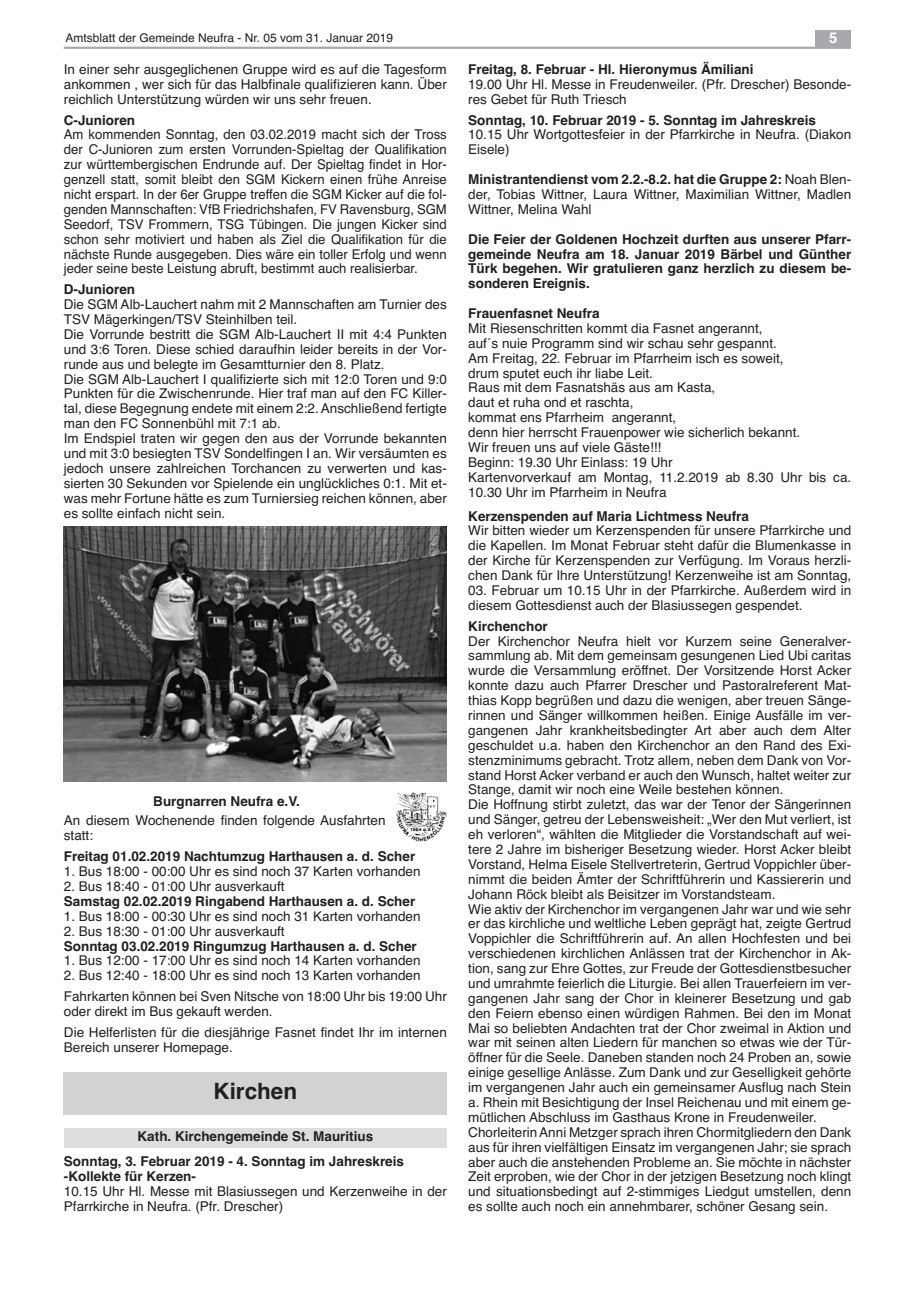
<style>
.page{position:relative;width:915px;height:1297px;background:#fff}
.page>*{position:absolute;margin:0;border:0;box-sizing:border-box;transform-origin:0 0}
.t1{font:700 22.5px "Helvetica";color:#231f20}
.t2{font:700 15px "Helvetica";color:#fff}
.t3{font:13.5px/14.9px "Helvetica";color:#231f20}
.t4{font:700 13.5px/14.9px "Helvetica";color:#231f20}
.t5{font:12px "Helvetica";color:#231f20}
.s1{font-weight:700}
</style>
<div class="page">
<div style="left:64px;top:1129px;width:382px;height:19px;background:#dcdddf"></div>
<div style="left:64px;top:1072px;width:382px;height:42px;background:#d1d2d4"></div>
<img style="left:64px;top:526px;width:382px;height:255px">
<img style="left:396px;top:792px;width:50px;height:49px">
<hr style="left:64px;top:47px;width:786px;height:2px;background:#a8a9ad">
<div style="left:815px;top:30px;width:35px;height:17px;background:#a8a9ad"></div>
<p class="t5" style="left:65px;top:31px;width:329px">Amtsblatt der Gemeinde Neufra - Nr. 05 vom 31. Januar 2019</p>
<p class="t2" style="left:829px;top:29px;width:10px">5</p>
<p class="t3" style="left:64px;top:62px;width:384px;text-align:justify">In einer sehr ausgeglichenen Gruppe wird es auf die Tagesform ankommen , wer sich für das Halbfinale qualifizieren kann. Über reichlich Unterstützung würden wir uns sehr freuen.</p>
<p class="t4" style="left:64px;top:112px;width:73px">c-Junioren</p>
<p class="t3" style="left:64px;top:127px;width:384px;text-align:justify">Am kommenden Sonntag, den 03.02.2019 macht sich der Tross der C-Junioren zum ersten Vorrunden-Spieltag der Qualifikation zur württembergischen Endrunde auf. Der Spieltag findet in Hor&shy;genzell statt, somit bleibt den SGM Kickern einen frühe Anreise nicht erspart. In der 6er Gruppe treffen die SGM Kicker auf die fol&shy;genden Mannschaften: VfB Friedrichshafen, FV Ravensburg, SGM Seedorf, TSV Frommern, TSG Tübingen. Die jungen Kicker sind schon sehr motiviert und haben als Ziel die Qualifikation für die nächste Runde ausgegeben. Dies wäre ein toller Erfolg und wenn jeder seine beste Leistung abruft, bestimmt auch realisierbar.</p>
<p class="t4" style="left:64px;top:282px;width:73px">d-Junioren</p>
<p class="t3" style="left:64px;top:297px;width:384px">Die SGM Alb-Lauchert nahm mit 2 Mannschaften am Turnier des TSV Mägerkingen/TSV Steinhilben teil.<br>Die Vorrunde bestritt die SGM Alb-Lauchert II mit 4:4 Punkten und 3:6 Toren. Diese schied daraufhin leider bereits in der Vor&shy;runde aus und belegte im Gesamtturnier den 8. Platz.<br>Die SGM Alb-Lauchert I qualifizierte sich mit 12:0 Toren und 9:0<br>Punkten für die Zwischenrunde. Hier traf man auf den FC Killer&shy;tal, diese Begegnung endete mit einem 2:2.Anschließend fertigte man den FC Sonnenbühl mit 7:1 ab.<br>Im Endspiel traten wir gegen den aus der Vorrunde bekannten und mit 3:0 besiegten TSV Sondelfingen I an. Wir versäumten es jedoch unsere zahlreichen Torchancen zu verwerten und kas&shy;sierten 30 Sekunden vor Spielende ein unglückliches 0:1. Mit et&shy;was mehr Fortune hätte es zum Turniersieg reichen können, aber es sollte einfach nicht sein.</p>
<p class="t4" style="left:153px;top:794px;width:148px">burgnarren Neufra e.V.</p>
<p class="t3" style="left:64px;top:813px;width:323px">An diesem Wochenende finden folgende Ausfahrten statt:</p>
<p class="t4" style="left:64px;top:849px;width:353px">freitag 01.02.2019 Nachtumzug harthausen a. d. Scher</p>
<p class="t3" style="left:64px;top:864px;width:358px">1. Bus 18:00 - 00:00 Uhr es sind noch 37 Karten vorhanden</p>
<p class="t3" style="left:64px;top:879px;width:222px">2. Bus 18:40 - 01:00 Uhr ausverkauft</p>
<p class="t4" style="left:64px;top:894px;width:353px">Samstag 02.02.2019 ringabend harthausen a. d. Scher</p>
<p class="t3" style="left:64px;top:909px;width:358px">1. Bus 18:00 - 00:30 Uhr es sind noch 31 Karten vorhanden</p>
<p class="t3" style="left:64px;top:923px;width:222px">2. Bus 18:30 - 01:00 Uhr ausverkauft</p>
<p class="t4" style="left:64px;top:938px;width:354px">Sonntag 03.02.2019 ringumzug harthausen a. d. Scher</p>
<p class="t3" style="left:64px;top:953px;width:358px">1. Bus 12:00 - 17:00 Uhr es sind noch 14 Karten vorhanden</p>
<p class="t3" style="left:64px;top:965px;width:384px;line-height:20.9px">2. Bus 12:40 - 18:00 Uhr es sind noch 13 Karten vorhanden<br>Fahrkarten können bei Sven Nitsche von 18:00 Uhr bis 19:00 Uhr</p>
<p class="t3" style="left:64px;top:1001px;width:384px;line-height:20.9px">oder direkt im Bus gekauft werden.<br>Die Helferlisten für die diesjährige Fasnet findet Ihr im internen</p>
<p class="t3" style="left:64px;top:1040px;width:170px">Bereich unserer Homepage.</p>
<h1 class="t1" style="left:213px;top:1078px;width:85px">Kirchen</h1>
<p class="t4" style="left:64px;top:1124px;width:341px;line-height:25.2px;text-indent:74px">Kath. Kirchengemeinde St. Mauritius<br>Sonntag, 3. februar 2019 - 4. Sonntag im Jahreskreis</p>
<p class="t4" style="left:64px;top:1169px;width:134px">-Kollekte für Kerzen-</p>
<p class="t3" style="left:64px;top:1184px;width:384px">10.15 Uhr Hl. Messe mit Blasiussegen und Kerzenweihe in der<br>Pfarrkirche in Neufra. (Pfr. Drescher)</p>
<p class="t4" style="left:468px;top:62px;width:287px">freitag, 8. februar - hl. hieronymus Ämiliani</p>
<p class="t3" style="left:468px;top:77px;width:384px">19.00 Uhr Hl. Messe in Freudenweiler. (Pfr. Drescher) Besonde&shy;res Gebet für Ruth Triesch</p>
<p class="t4" style="left:468px;top:112px;width:349px">Sonntag, 10. februar 2019 - 5. Sonntag im Jahreskreis</p>
<p class="t3" style="left:468px;top:127px;width:384px">10.15 Uhr Wortgottesfeier in der Pfarrkirche in Neufra. (Diakon<br>Eisele)</p>
<p class="t3" style="left:468px;top:172px;width:384px;text-align:justify"><span class="s1">Ministrantendienst vom 2.2.-8.2. hat die Gruppe 2:</span> Noah Blen&shy;der, Tobias Wittner, Laura Wittner, Maximilian Wittner, Madlen Wittner, Melina Wahl</p>
<p class="t4" style="left:468px;top:232px;width:384px;text-align:justify">die feier der Goldenen hochzeit durften aus unserer pfarr&shy;gemeinde Neufra am 18. Januar 2019 bärbel und Günther türk begehen. Wir gratulieren ganz herzlich zu diesem be&shy;sonderen ereignis.</p>
<p class="t4" style="left:468px;top:306px;width:133px">frauenfasnet Neufra</p>
<p class="t3" style="left:468px;top:321px;width:384px">Mit Riesenschritten kommt dia Fasnet angerannt,<br>auf´s nuie Programm sind wir schau sehr gespannt.<br>Am Freitag, 22. Februar im Pfarrheim isch es soweit,<br>drum sputet euch ihr liabe Leit.<br>Raus mit dem Fasnatshäs aus am Kasta,<br>daut et ruha ond et raschta,<br>kommat ens Pfarrheim angerannt,<br>denn hier herrscht Frauenpower wie sicherlich bekannt.<br>Wir freuen uns auf viele Gäste!!!<br>Beginn: 19.30 Uhr Einlass: 19 Uhr<br>Kartenvorverkauf am Montag, 11.2.2019 ab 8.30 Uhr bis ca.<br>10.30 Uhr im Pfarrheim in Neufra</p>
<p class="t4" style="left:468px;top:508px;width:282px">Kerzenspenden auf Maria lichtmess Neufra</p>
<p class="t3" style="left:468px;top:523px;width:384px;text-align:justify">Wir bitten wieder um Kerzenspenden für unsere Pfarrkirche und die Kapellen. Im Monat Februar steht dafür die Blumenkasse in der Kirche für Kerzenspenden zur Verfügung. Im Voraus herzli&shy;chen Dank für Ihre Unterstützung! Kerzenweihe ist am Sonntag,</p>
<p class="t3" style="left:468px;top:583px;width:384px">03. Februar um 10.15 Uhr in der Pfarrkirche. Außerdem wird in diesem Gottesdienst auch der Blasiussegen gespendet.</p>
<p class="t4" style="left:468px;top:619px;width:81px">Kirchenchor</p>
<p class="t3" style="left:468px;top:633px;width:384px">Der Kirchenchor Neufra hielt vor Kurzem seine Generalver&shy;sammlung ab. Mit dem gemeinsam gesungenen Lied Ubi caritas wurde die Versammlung eröffnet. Der Vorsitzende Horst Acker konnte dazu auch Pfarrer Drescher und Pastoralreferent Mat&shy;thias Kopp begrüßen und dazu die wenigen, aber treuen Sänge&shy;rinnen und Sänger willkommen heißen. Einige Ausfälle im ver&shy;gangenen Jahr krankheitsbedingter Art aber auch dem Alter geschuldet u.a. haben den Kirchenchor an den Rand des Exi&shy;stenzminimums gebracht. Trotz allem, neben dem Dank von Vor&shy;stand Horst Acker verband er auch den Wunsch, haltet weiter zur Stange, damit wir noch eine Weile bestehen können.<br>Die Hoffnung stirbt zuletzt, das war der Tenor der Sängerinnen und Sänger, getreu der Lebensweisheit: „Wer den Mut verliert, ist eh verloren“, wählten die Mitglieder die Vorstandschaft auf wei&shy;tere 2 Jahre im bisheriger Besetzung wieder. Horst Acker bleibt Vorstand, Helma Eisele Stellvertreterin, Gertrud Voppichler über&shy;nimmt die beiden Ämter der Schriftführerin und Kassiererin und Johann Röck bleibt als Beisitzer im Vorstandsteam.<br>Wie aktiv der Kirchenchor im vergangenen Jahr war und wie sehr er das kirchliche und weltliche Leben geprägt hat, zeigte Gertrud Voppichler die Schriftführerin auf. An allen Hochfesten und bei verschiedenen kirchlichen Anlässen trat der Kirchenchor in Ak&shy;tion, sang zur Ehre Gottes, zur Freude der Gottesdienstbesucher und umrahmte feierlich die Liturgie. Bei allen Trauerfeiern im ver&shy;gangenen Jahr sang der Chor in kleinerer Besetzung und gab den Feiern ebenso einen würdigen Rahmen. Bei den im Monat Mai so beliebten Andachten trat der Chor zweimal in Aktion und war mit seinen alten Liedern für manchen so etwas wie der Tür&shy;öffner für die Seele. Daneben standen noch 24 Proben an, sowie einige gesellige Anlässe. Zum Dank und zur Geselligkeit gehörte im vergangenen Jahr auch ein gemeinsamer Ausflug nach Stein a. Rhein mit Besichtigung der Insel Reichenau und mit einem ge&shy;mütlichen Abschluss im Gasthaus Krone in Freudenweiler.<br>ChorleiterinAnni Metzger sprach ihren Chormitgliedern den Dank aus für ihren vielfältigen Einsatz im vergangenen Jahr; sie sprach aber auch die anstehenden Probleme an. Sie möchte in nächster Zeit erproben, wie der Chor in der jetzigen Besetzung noch klingt und situationsbedingt auf 2-stimmiges Liedgut umstellen, denn es sollte auch noch ein annehmbarer, schöner Gesang sein.</p>
</div>
